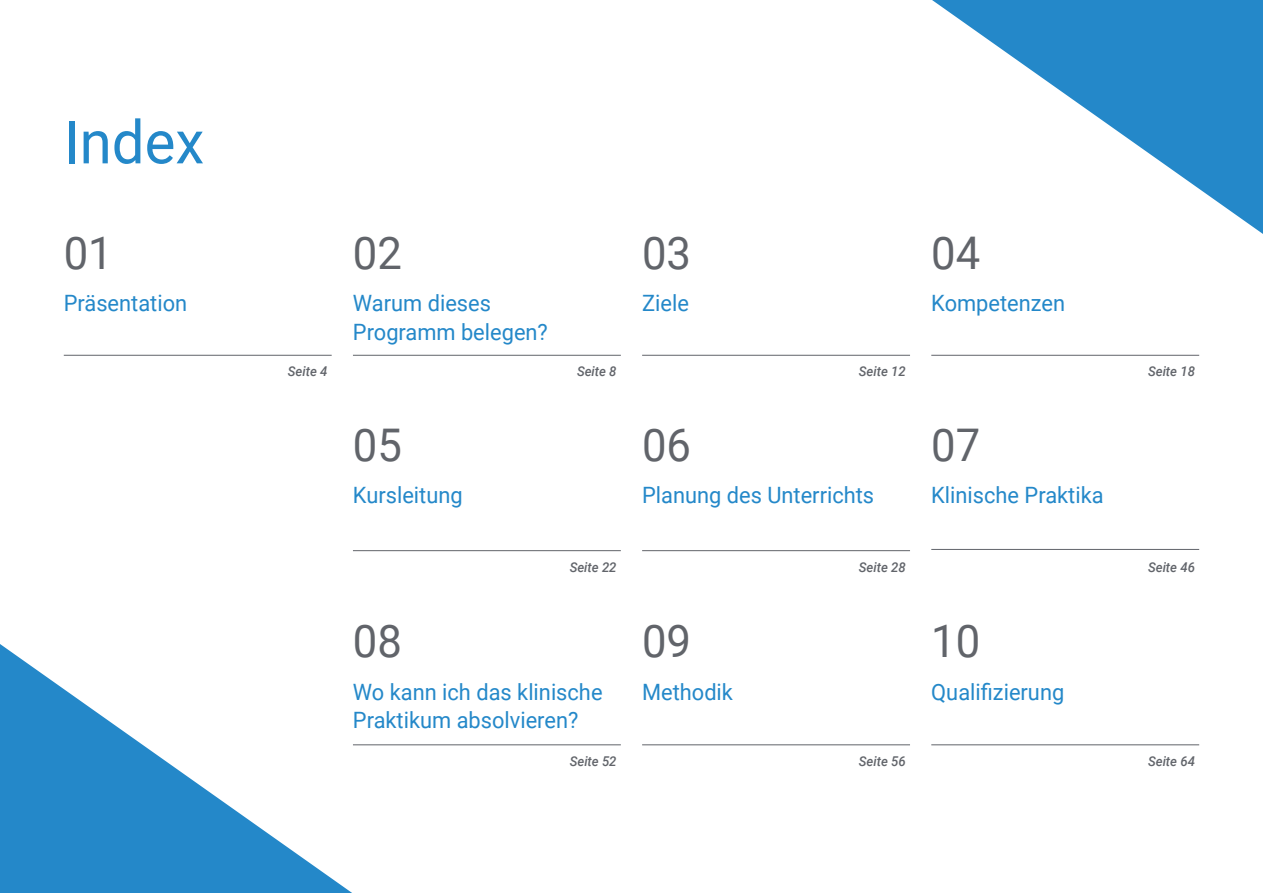
<style>
.page{position:relative;width:1263px;height:893px;background:#fff}
.page>*{position:absolute;margin:0;border:0;box-sizing:border-box;transform-origin:0 0}
.t1{font:60px "Roboto";color:#2488c9}
.t2{font:45px "Roboto";color:#61646a}
.t3{font:22.5px/28.5px "Roboto";color:#2488c9}
.t4{font:italic 500 13.5px "Roboto";color:#61646a}
</style>
<div class="page">
<svg style="left:0;top:644px;width:352px;height:249px"></svg>
<svg style="left:932px;top:0;width:331px;height:234px"></svg>
<hr style="left:642px;top:550px;width:268px;height:1px;background:#61646a">
<hr style="left:353px;top:550px;width:268px;height:1px;background:#61646a">
<hr style="left:353px;top:355px;width:268px;height:1px;background:#61646a">
<hr style="left:642px;top:355px;width:268px;height:1px;background:#61646a">
<hr style="left:931px;top:549px;width:268px;height:1px;background:#61646a">
<hr style="left:353px;top:744px;width:268px;height:1px;background:#61646a">
<hr style="left:642px;top:744px;width:268px;height:1px;background:#61646a">
<hr style="left:931px;top:744px;width:268px;height:1px;background:#61646a">
<hr style="left:931px;top:355px;width:268px;height:1px;background:#61646a">
<hr style="left:64px;top:355px;width:268px;height:1px;background:#61646a">
<h1 class="t1" style="left:64px;top:100px;width:142px">Index</h1>
<h2 class="t2" style="left:64px;top:221px;width:51px">01</h2>
<p class="t3" style="left:64px;top:288px;width:125px">Präsentation</p>
<p class="t4" style="left:288px;top:362px;width:41px">Seite 4</p>
<h2 class="t2" style="left:353px;top:221px;width:51px">02</h2>
<h2 class="t2" style="left:642px;top:221px;width:51px">03</h2>
<h2 class="t2" style="left:931px;top:221px;width:51px">04</h2>
<p class="t3" style="left:353px;top:288px;width:196px">Warum dieses<br>Programm belegen?</p>
<p class="t3" style="left:642px;top:288px;width:48px">Ziele</p>
<p class="t3" style="left:931px;top:288px;width:135px">Kompetenzen</p>
<p class="t4" style="left:577px;top:362px;width:41px">Seite 8</p>
<p class="t4" style="left:859px;top:362px;width:48px">Seite 12</p>
<h2 class="t2" style="left:353px;top:413px;width:51px">05</h2>
<h2 class="t2" style="left:642px;top:413px;width:51px">06</h2>
<h2 class="t2" style="left:931px;top:413px;width:51px">07</h2>
<p class="t3" style="left:353px;top:480px;width:111px">Kursleitung</p>
<p class="t3" style="left:642px;top:480px;width:234px">Planung des Unterrichts</p>
<p class="t3" style="left:931px;top:480px;width:174px">Klinische Praktika</p>
<p class="t4" style="left:570px;top:557px;width:48px">Seite 22</p>
<p class="t4" style="left:859px;top:557px;width:48px">Seite 28</p>
<h2 class="t2" style="left:353px;top:610px;width:51px">08</h2>
<h2 class="t2" style="left:642px;top:610px;width:51px">09</h2>
<h2 class="t2" style="left:931px;top:610px;width:51px">10</h2>
<p class="t3" style="left:353px;top:676px;width:251px">Wo kann ich das klinische</p>
<p class="t3" style="left:642px;top:676px;width:92px">Methodik</p>
<p class="t3" style="left:353px;top:705px;width:227px">Praktikum absolvieren?</p>
<p class="t3" style="left:931px;top:676px;width:134px">Qualifizierung</p>
<p class="t4" style="left:1148px;top:362px;width:48px">Seite 18</p>
<p class="t4" style="left:1148px;top:557px;width:48px">Seite 46</p>
<p class="t4" style="left:570px;top:752px;width:48px">Seite 52</p>
<p class="t4" style="left:859px;top:752px;width:48px">Seite 56</p>
<p class="t4" style="left:1148px;top:752px;width:48px">Seite 64</p>
</div>
